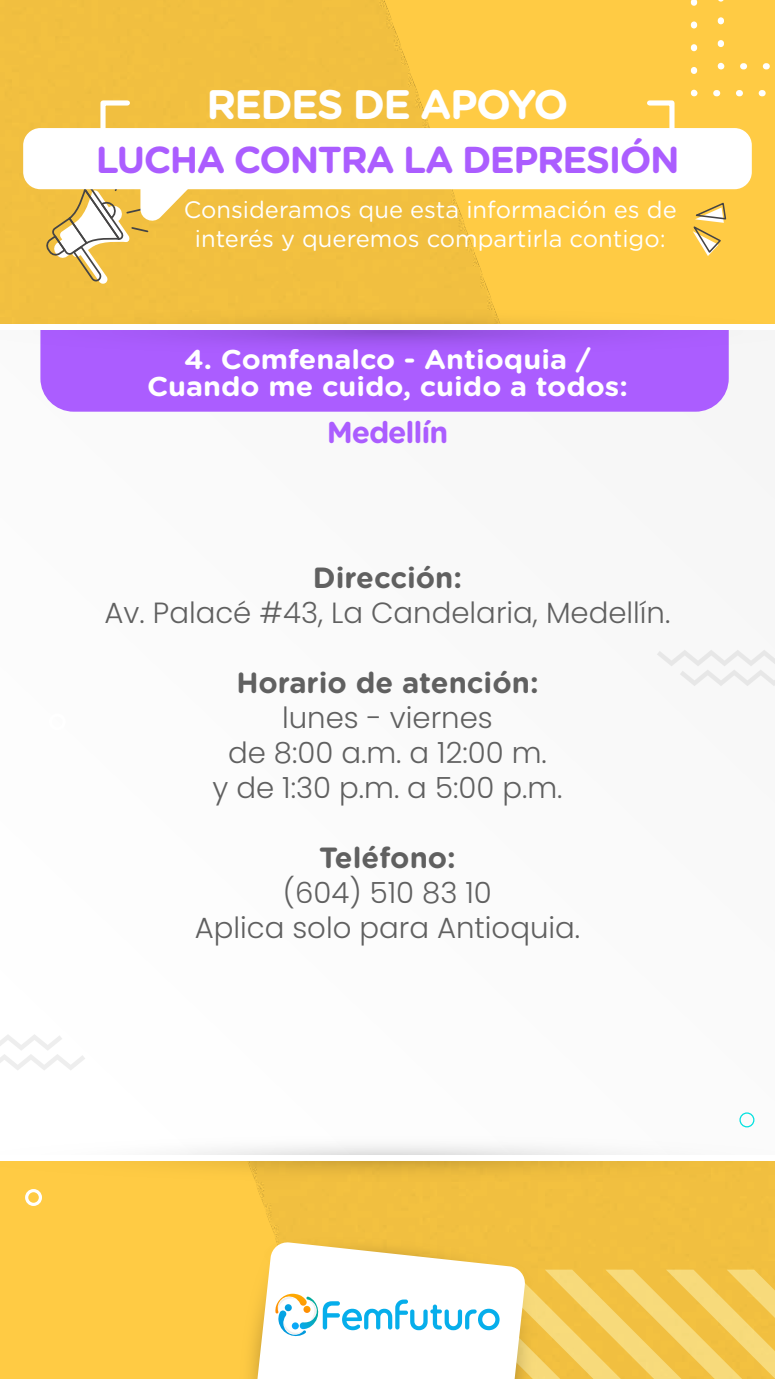
<style>
.page{position:relative;width:775px;height:1379px;background:#fff}
.page>*{position:absolute;margin:0;border:0;box-sizing:border-box;transform-origin:0 0}
.t1{font:700 41.25px "Gotham Rounded";letter-spacing:-.04em;color:#fff}
.t2{font:700 37.5px "Gotham Rounded";letter-spacing:-.04em;color:#ab5dff}
.t3{font:700 30.25px "Gotham Rounded";letter-spacing:-.04em;color:#ab5dff}
.t4{font:300 29.12px/35px "Poppins";color:#606060;text-align:center}
.t5{font:700 29.12px "Gotham Rounded";color:#606060}
.t6{font:700 27.25px/26.2px "Gotham Rounded";color:#fff;text-align:center;scale:1.06 1}
.t7{font:23.75px/28.5px "Gotham Rounded";color:#fff;text-align:center}
</style>
<div class="page">
<img style="left:0;top:0;width:775px;height:1379px">
<div style="left:0;top:324px;width:775px;height:833px;background:#fbfbfb"></div>
<div style="left:40px;top:355px;width:689px;height:57px;background:#ab5dff"></div>
<svg style="left:0;top:308px;width:775px;height:47px;background:#c88caf"></svg>
<svg style="left:0;top:1147px;width:775px;height:34px"></svg>
<div style="left:0;top:1155px;width:775px;height:5px;background:#fff"></div>
<div style="left:0;top:324px;width:775px;height:6px;background:#fff"></div>
<svg style="left:713px;top:90px;width:62px;height:6px"></svg>
<svg style="left:691px;top:90px;width:6px;height:6px"></svg>
<svg style="left:691px;top:0;width:6px;height:74px"></svg>
<svg style="left:740px;top:63px;width:35px;height:6px"></svg>
<svg style="left:718px;top:63px;width:6px;height:6px"></svg>
<svg style="left:718px;top:0;width:6px;height:47px"></svg>
<div style="left:49px;top:713px;width:17px;height:17px;border:3px solid #fff;border-radius:50%"></div>
<div style="left:25px;top:1189px;width:17px;height:17px;border:3px solid #fff;border-radius:50%"></div>
<div style="left:739px;top:1112px;width:15px;height:15px;border:1px solid #00e1df;border-radius:50%"></div>
<svg style="left:692px;top:201px;width:35px;height:55px;background:#e9c466"></svg>
<svg style="left:657px;top:650px;width:118px;height:36px"></svg>
<svg style="left:0;top:1035px;width:85px;height:35px"></svg>
<svg style="left:98px;top:98px;width:35px;height:30px"></svg>
<svg style="left:644px;top:98px;width:33px;height:30px"></svg>
<svg style="left:44px;top:189px;width:149px;height:95px"></svg>
<div style="left:23px;top:128px;width:729px;height:61px;background:#fff;border-radius:17px"></div>
<svg style="left:239px;top:1236px;width:536px;height:143px"></svg>
<h1 class="t1" style="left:206px;top:74px;width:364px">REDES DE APOYO</h1>
<p class="t2" style="left:96px;top:132px;width:585px">LUCHA CONTRA LA DEPRESIÓN</p>
<p class="t7" style="left:184px;top:194px;width:494px">Consideramos que esta información es de interés y queremos compartirla contigo:</p>
<p class="t6" style="left:147px;top:345px;width:455px">4. Comfenalco - Antioquia /<br>Cuando me cuido, cuido a todos:</p>
<p class="t3" style="left:327px;top:410px;width:123px">Medellín</p>
<p class="t5" style="left:313px;top:556px;width:151px">Dirección:</p>
<p class="t4" style="left:105px;top:595px;width:567px">Av. Palacé #43, La Candelaria, Medellín.</p>
<p class="t5" style="left:236px;top:661px;width:304px">Horario de atención:</p>
<p class="t4" style="left:212px;top:700px;width:352px">lunes - viernes<br>de 8:00 a.m. a 12:00 m.<br>y de 1:30 p.m. a 5:00 p.m.</p>
<p class="t5" style="left:319px;top:836px;width:138px">Teléfono:</p>
<p class="t4" style="left:195px;top:875px;width:387px">(604) 510 83 10<br>Aplica solo para Antioquia.</p>
</div>
